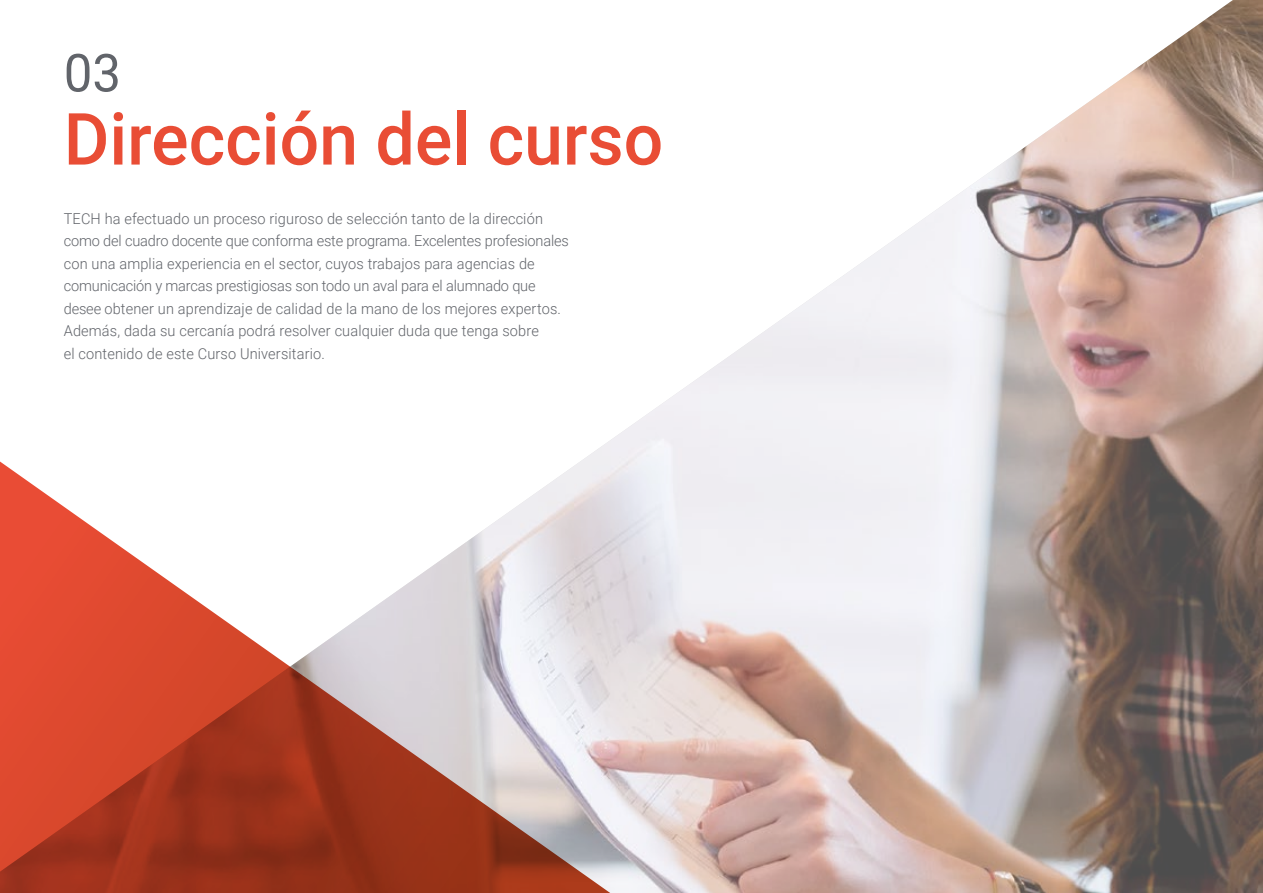
<style>
.page{position:relative;width:1263px;height:893px;background:#fff}
.page>*{position:absolute;margin:0;border:0;box-sizing:border-box;transform-origin:0 0}
.t1{font:500 72px "Roboto";color:#e94d35}
.t2{font:52.5px "Roboto";color:#61646a}
.t3{font:300 15px/22.5px "Roboto";letter-spacing:.01em;color:#61646a}
</style>
<div class="page">
<img style="left:603px;top:0;width:660px;height:893px">
<svg style="left:0;top:446px;width:640px;height:447px"></svg>
<h2 class="t2" style="left:64px;top:36px;width:59px">03</h2>
<h1 class="t1" style="left:64px;top:89px;width:601px">Dirección del curso</h1>
<p class="t3" style="left:64px;top:207px;width:507px">TECH ha efectuado un proceso riguroso de selección tanto de la dirección como del cuadro docente que conforma este programa. Excelentes profesionales con una amplia experiencia en el sector, cuyos trabajos para agencias de comunicación y marcas prestigiosas son todo un aval para el alumnado que desee obtener un aprendizaje de calidad de la mano de los mejores expertos.<br>Además, dada su cercanía podrá resolver cualquier duda que tenga sobre<br>el contenido de este Curso Universitario.</p>
</div>
